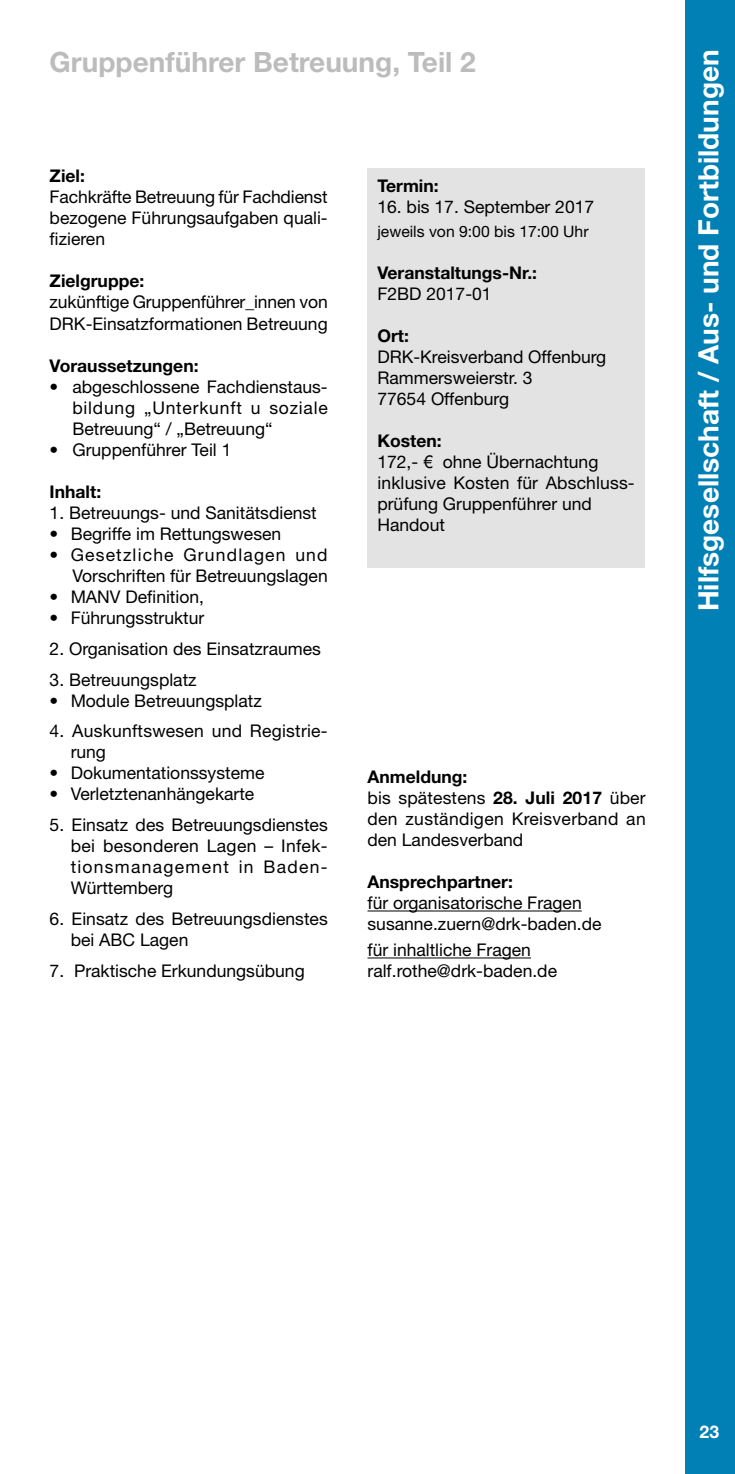
<style>
.page{position:relative;width:735px;height:1474px;background:#fff}
.page>*{position:absolute;margin:0;border:0;box-sizing:border-box;transform-origin:0 0}
.t1{font:700 28px "Helvetica Neue";color:#fff}
.t2{font:700 28px "Helvetica Neue";color:#bcbcbc}
.t3{font:17.5px/21px "Helvetica Neue";color:#000}
.t4{font:700 17.5px "Helvetica Neue";color:#000}
.t5{font:700 17.5px "Helvetica Neue";color:#fff}
.t6{font:15.75px "Helvetica Neue";color:#000}
.s1{font-weight:700}
</style>
<div class="page">
<div style="left:685px;top:0;width:49px;height:1473px;background:#0080b5"></div>
<div style="left:367px;top:169px;width:277px;height:399px;background:#e3e3e3"></div>
<hr style="left:367px;top:910px;width:214px;height:1px;background:#000">
<hr style="left:367px;top:957px;width:163px;height:1px;background:#000">
<h1 class="t2" style="left:50px;top:44px;width:427px">Gruppenführer Betreuung, Teil 2</h1>
<p class="t4" style="left:50px;top:165px;width:37px">Ziel:</p>
<p class="t3" style="left:50px;top:186px;width:279px;text-align:justify">Fachkräfte Betreuung für Fachdienst bezogene Führungsaufgaben quali&shy;fizieren</p>
<p class="t4" style="left:50px;top:270px;width:96px">Zielgruppe:</p>
<p class="t3" style="left:50px;top:291px;width:279px">zukünftige Gruppenführer_innen von<br>DRK-Einsatzformationen Betreuung</p>
<p class="t4" style="left:50px;top:354px;width:150px">Voraussetzungen:</p>
<p class="t3" style="left:72px;top:375px;width:257px;text-align:justify;text-indent:-23px">• abgeschlossene Fachdienstaus&shy;bildung „Unterkunft u soziale Betreuung“ / „Betreuung“</p>
<p class="t3" style="left:50px;top:438px;width:183px">• Gruppenführer Teil 1</p>
<p class="t4" style="left:50px;top:480px;width:53px">Inhalt:</p>
<p class="t3" style="left:50px;top:501px;width:268px">1. Betreuungs- und Sanitätsdienst</p>
<p class="t3" style="left:50px;top:522px;width:233px">• Begriffe im Rettungswesen</p>
<p class="t3" style="left:50px;top:543px;width:279px;text-align:right">• Gesetzliche Grundlagen und<br>Vorschriften für Betreuungslagen</p>
<p class="t3" style="left:50px;top:585px;width:156px">• MANV Definition,</p>
<p class="t3" style="left:50px;top:606px;width:156px">• Führungsstruktur</p>
<p class="t3" style="left:50px;top:637px;width:273px">2. Organisation des Einsatzraumes</p>
<p class="t3" style="left:50px;top:668px;width:148px">3. Betreuungsplatz</p>
<p class="t3" style="left:50px;top:689px;width:213px">• Module Betreuungsplatz</p>
<p class="t3" style="left:71px;top:720px;width:258px;text-indent:-21px">4. Auskunftswesen und Registrie&shy;rung</p>
<p class="t3" style="left:50px;top:762px;width:216px">• Dokumentationssysteme</p>
<p class="t3" style="left:50px;top:783px;width:206px">• Verletztenanhängekarte</p>
<p class="t3" style="left:71px;top:814px;width:258px;text-align:justify;text-indent:-21px">5. Einsatz des Betreuungsdienstes bei besonderen Lagen – Infek&shy;tionsmanagement in Baden-Württemberg</p>
<p class="t3" style="left:71px;top:908px;width:258px;text-indent:-21px">6. Einsatz des Betreuungsdienstes bei ABC Lagen</p>
<p class="t3" style="left:50px;top:960px;width:256px">7. Praktische Erkundungsübung</p>
<p class="t4" style="left:377px;top:175px;width:63px">Termin:</p>
<p class="t3" style="left:377px;top:196px;width:218px">16. bis 17. September 2017</p>
<p class="t6" style="left:377px;top:222px;width:212px">jeweils von 9:00 bis 17:00 Uhr</p>
<p class="t4" style="left:377px;top:262px;width:161px">Veranstaltungs-Nr.:</p>
<p class="t3" style="left:377px;top:283px;width:116px">F2BD 2017-01</p>
<p class="t4" style="left:377px;top:325px;width:33px">Ort:</p>
<p class="t3" style="left:377px;top:346px;width:230px">DRK-Kreisverband Offenburg<br>Rammersweierstr. 3<br>77654 Offenburg</p>
<p class="t4" style="left:377px;top:430px;width:66px">Kosten:</p>
<p class="t3" style="left:377px;top:451px;width:259px">172,- € ohne Übernachtung inklusive Kosten für Abschluss&shy;prüfung Gruppenführer und<br>Handout</p>
<p class="t3" style="left:367px;top:766px;width:279px"><span class="s1">Anmeldung:<br></span>bis spätestens <span class="s1">28. Juli 2017</span> über den zuständigen Kreisverband an den Landesverband</p>
<p class="t4" style="left:367px;top:871px;width:147px">Ansprechpartner:</p>
<p class="t3" style="left:367px;top:892px;width:235px">für organisatorische Fragen susanne.zuern@drk-baden.de</p>
<p class="t3" style="left:367px;top:939px;width:191px">für inhaltliche Fragen ralf.rothe@drk-baden.de</p>
<h1 class="t1" style="left:690px;top:611px;width:563px;rotate:-90deg">Hilfsgesellschaft / Aus- und Fortbildungen</h1>
<p class="t5" style="left:699px;top:1420px;width:21px">23</p>
</div>
